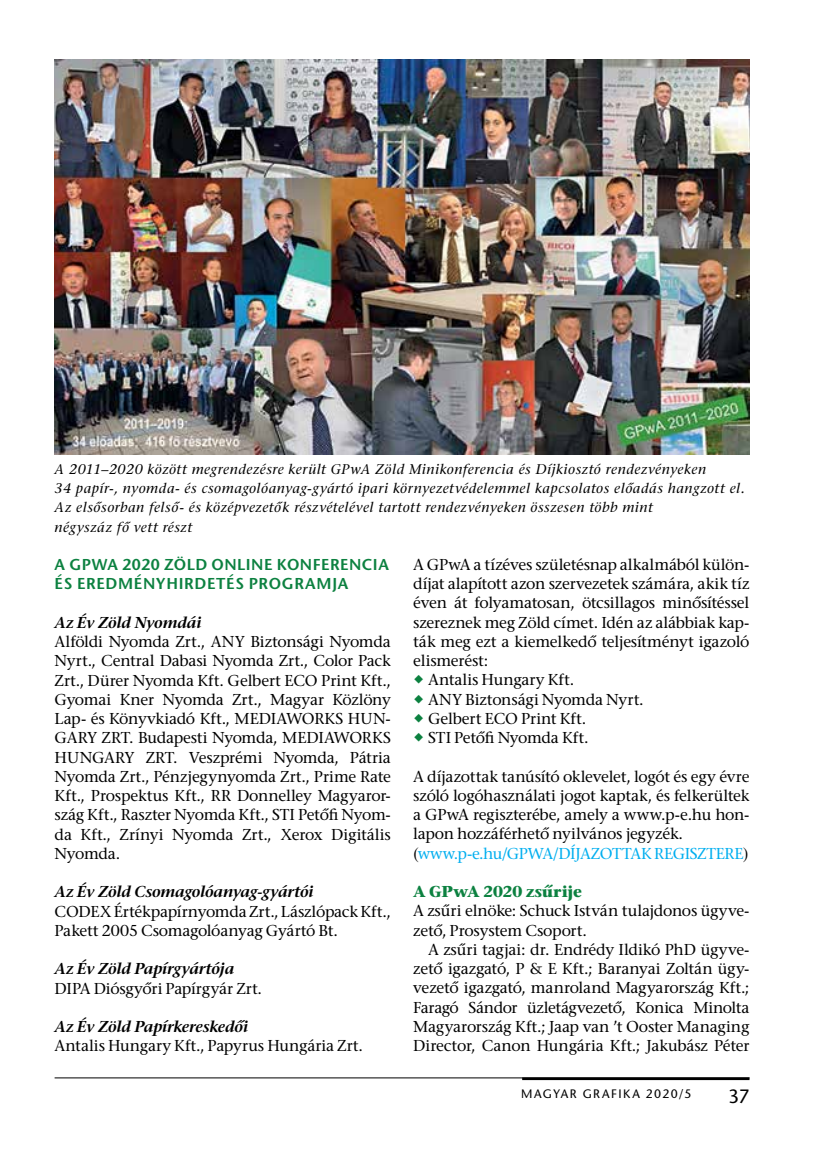
<style>
.page{position:relative;width:819px;height:1166px;background:#fff}
.page>*{position:absolute;margin:0;border:0;box-sizing:border-box;transform-origin:0 0}
.t1{font:19.25px "ITC Stone Sans";color:#000}
.t2{font:15.75px/19.2px "ITC Stone Serif";letter-spacing:-.015em;color:#000}
.t3{font:italic 600 15.75px "ITC Stone Serif";letter-spacing:-.015em;color:#000}
.t4{font:600 15.75px/19.2px "ITC Stone Sans";letter-spacing:.035em;color:#0c8140}
.t5{font:700 15.75px "ITC Stone Serif";letter-spacing:-.005em;color:#0c8140}
.t6{font:italic 14px/19.2px "ITC Stone Serif";letter-spacing:.035em;color:#000}
.t7{font:12.25px "ITC Stone Sans";letter-spacing:.12em;color:#000}
.s1{color:#00aeef}
</style>
<div class="page">
<hr style="left:55px;top:1077px;width:694px;height:1px;background:#000">
<hr style="left:522px;top:1077px;width:227px;height:3px;background:#000">
<img style="left:55px;top:60px;width:694px;height:394px">
<p class="t6" style="left:55px;top:461px;width:691px">A 2011–2020 között megrendezésre került GPwA Zöld Minikonferencia és Díjkiosztó rendezvényeken<br>34 papír-, nyomda- és csomagolóanyag-gyártó ipari környezetvédelemmel kapcsolatos előadás hangzott el.<br>Az elsősorban felső- és középvezetők részvételével tartott rendezvényeken összesen több mint<br>négyszáz fő vett részt</p>
<p class="t4" style="left:55px;top:557px;width:336px">A GPWA 2020 ZÖLD ONLINE KONFERENCIA<br>ÉS EREDMÉNYHIRDETÉS PROGRAMJA</p>
<p class="t3" style="left:55px;top:614px;width:148px">Az Év Zöld Nyomdái</p>
<p class="t2" style="left:55px;top:634px;width:338px;text-align:justify">Alföldi Nyomda Zrt., ANY Biztonsági Nyomda Nyrt., Central Dabasi Nyomda Zrt., Color Pack Zrt., Dürer Nyomda Kft. Gelbert ECO Print Kft., Gyomai Kner Nyomda Zrt., Magyar Közlöny Lap- és Könyvkiadó Kft., MEDIAWORKS HUN-GARY ZRT. Budapesti Nyomda, MEDIAWORKS HUNGARY ZRT. Veszprémi Nyomda, Pátria Nyomda Zrt., Pénzjegynyomda Zrt., Prime Rate Kft., Prospektus Kft., RR Donnelley Magyaror&shy;szág Kft., Raszter Nyomda Kft., STI Petőfi Nyom&shy;da Kft., Zrínyi Nyomda Zrt., Xerox Digitális Nyomda.</p>
<p class="t3" style="left:55px;top:883px;width:261px">Az Év Zöld Csomagolóanyag-gyártói</p>
<p class="t2" style="left:55px;top:903px;width:338px">CODEX Értékpapírnyomda Zrt., Lászlópack Kft.,<br>Pakett 2005 Csomagolóanyag Gyártó Bt.</p>
<p class="t3" style="left:55px;top:960px;width:181px">Az Év Zöld Papírgyártója</p>
<p class="t2" style="left:55px;top:980px;width:209px">DIPA Diósgyőri Papírgyár Zrt.</p>
<p class="t3" style="left:55px;top:1018px;width:195px">Az Év Zöld Papírkereskedői</p>
<p class="t2" style="left:55px;top:1038px;width:310px">Antalis Hungary Kft., Papyrus Hungária Zrt.</p>
<p class="t2" style="left:413px;top:557px;width:338px">A GPwA a tízéves születésnap alkalmából külön-</p>
<p class="t2" style="left:413px;top:576px;width:338px">díjat alapított azon szervezetek számára, akik tíz</p>
<p class="t2" style="left:413px;top:595px;width:338px">éven át folyamatosan, ötcsillagos minősítéssel</p>
<p class="t2" style="left:413px;top:615px;width:338px">szereznek meg Zöld címet. Idén az alábbiak kap-</p>
<p class="t2" style="left:413px;top:634px;width:338px">ták meg ezt a kiemelkedő teljesítményt igazoló</p>
<p class="t2" style="left:413px;top:653px;width:77px">elismerést:</p>
<p class="t2" style="left:428px;top:672px;width:148px">Antalis Hungary Kft.</p>
<p class="t2" style="left:428px;top:692px;width:217px">ANY Biztonsági Nyomda Nyrt.</p>
<p class="t2" style="left:428px;top:711px;width:160px">Gelbert ECO Print Kft.</p>
<p class="t2" style="left:428px;top:730px;width:162px">STI Petőfi Nyomda Kft.</p>
<p class="t2" style="left:413px;top:769px;width:338px">A díjazottak tanúsító oklevelet, logót és egy évre szóló logóhasználati jogot kaptak, és felkerültek a GPwA regiszterébe, amely a www.p-e.hu hon&shy;lapon hozzáférhető nyilvános jegyzék. (<span class="s1">www.p-e.hu/GPWA/DÍJAZOTTAK REGISZTERE</span>)</p>
<p class="t5" style="left:413px;top:883px;width:170px">A GPwA 2020 zsűrije</p>
<p class="t2" style="left:413px;top:903px;width:338px">A zsűri elnöke: Schuck István tulajdonos ügyve&shy;zető, Prosystem Csoport.</p>
<p class="t2" style="left:413px;top:942px;width:338px;text-align:justify;text-indent:15px">A zsűri tagjai: dr. Endrédy Ildikó PhD ügyve&shy;zető igazgató, P &amp; E Kft.; Baranyai Zoltán ügy&shy;vezető igazgató, manroland Magyarország Kft.; Faragó Sándor üzletágvezető, Konica Minolta Magyarország Kft.; Jaap van ʼt Ooster Managing Director, Canon Hungária Kft.; Jakubász Péter</p>
<p class="t7" style="left:521px;top:1087px;width:172px">MAGYAR GRAFIKA 2020/5</p>
<p class="t1" style="left:728px;top:1085px;width:23px">37</p>
</div>
